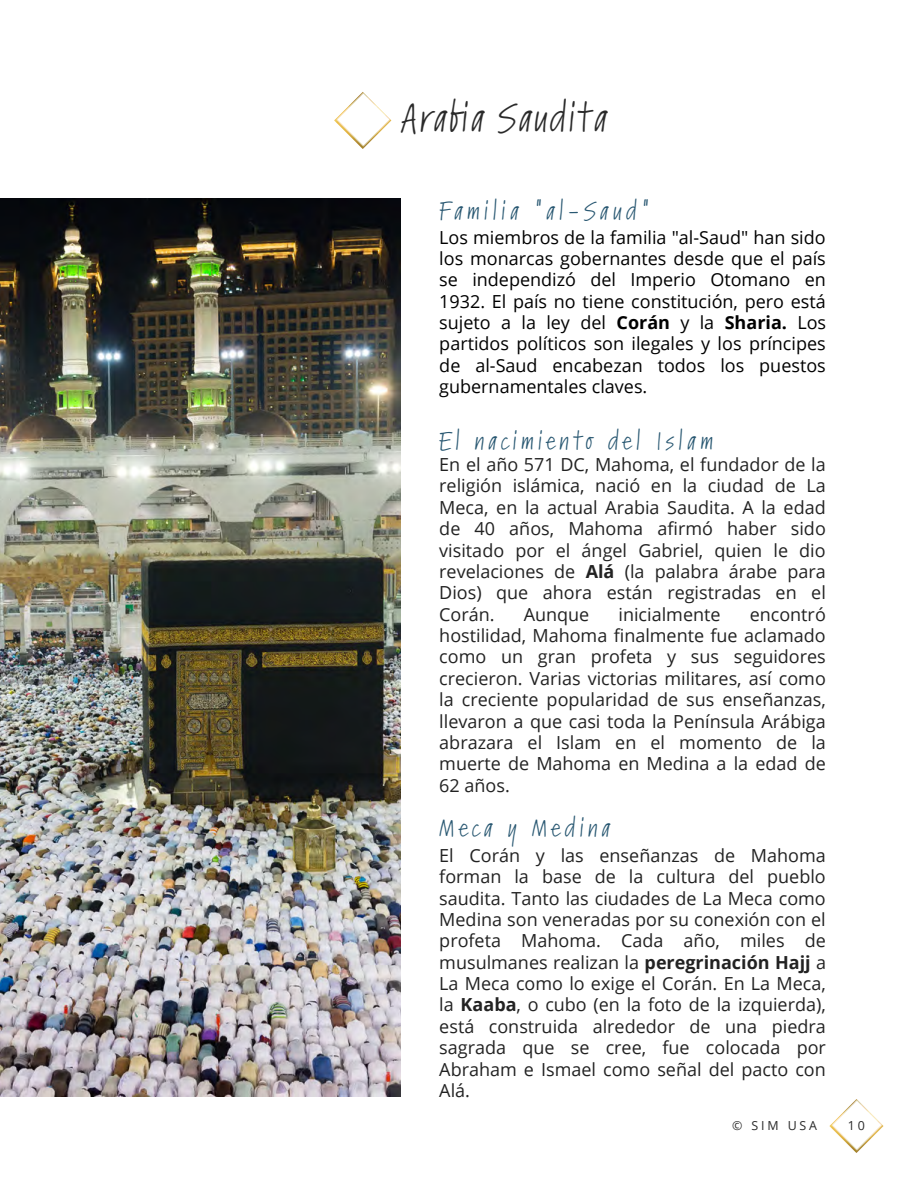
<style>
.page{position:relative;width:918px;height:1188px;background:#fff}
.page>*{position:absolute;margin:0;border:0;box-sizing:border-box;transform-origin:0 0}
.t1{font:37.35px "Kremlin Pro";letter-spacing:.08em;color:#2a2a2a}
.t2{font:24px "Kremlin Pro";letter-spacing:.2em;color:#295872}
.t3{font:18px/21.3px "Open Sans";color:#222;text-align:justify}
.t4{font:18px/21.3px "Open Sans";color:#000;text-align:justify}
.t5{font:12.45px "Open Sans";letter-spacing:.23em;color:#2a2a2a}
.s1{font-weight:700}
</style>
<div class="page">
<img style="left:0;top:199px;width:400px;height:898px">
<img style="left:829px;top:1099px;width:55px;height:54px">
<img style="left:334px;top:92px;width:57px;height:57px">
<p class="t1" style="left:401px;top:91px;width:208px">Arabia Saudita</p>
<p class="t2" style="left:439px;top:193px;width:210px">Familia "al-Saud"</p>
<p class="t4" style="left:439px;top:226px;width:388px">Los miembros de la familia "al-Saud" han sido los monarcas gobernantes desde que el país se independizó del Imperio Otomano en 1932. El país no tiene constitución, pero está sujeto a la ley del <span class="s1">Corán</span> y la <span class="s1">Sharia.</span> Los partidos políticos son ilegales y los príncipes de al-Saud encabezan todos los puestos gubernamentales claves.</p>
<p class="t2" style="left:439px;top:424px;width:275px">El nacimiento del Islam</p>
<p class="t3" style="left:439px;top:453px;width:388px">En el año 571 DC, Mahoma, el fundador de la religión islámica, nació en la ciudad de La Meca, en la actual Arabia Saudita. A la edad de 40 años, Mahoma afirmó haber sido visitado por el ángel Gabriel, quien le dio revelaciones de <span class="s1">Alá</span> (la palabra árabe para Dios) que ahora están registradas en el Corán.</p>
<p class="t3" style="left:439px;top:603px;width:388px;text-indent:310px">encontró hostilidad, Mahoma finalmente fue aclamado como un gran profeta y sus seguidores crecieron. Varias victorias militares, así como la creciente popularidad de sus enseñanzas, llevaron a que casi toda la Península Arábiga abrazara el Islam en el momento de la muerte de Mahoma en Medina a la edad de 62 años.</p>
<p class="t3" style="left:524px;top:603px;width:67px">Aunque</p>
<p class="t3" style="left:619px;top:603px;width:104px">inicialmente</p>
<p class="t2" style="left:439px;top:811px;width:172px">Meca y Medina</p>
<p class="t3" style="left:439px;top:844px;width:388px">El Corán y las enseñanzas de Mahoma forman la base de la cultura del pueblo saudita. Tanto las ciudades de La Meca como Medina son veneradas por su conexión con el profeta Mahoma. Cada año, miles de musulmanes realizan la <span class="s1">peregrinación Hajj</span> a La Meca como lo exige el Corán. En La Meca, la <span class="s1">Kaaba</span>, o cubo (en la foto de la izquierda), está construida alrededor de una piedra sagrada que se cree, fue colocada por Abraham e Ismael como señal del pacto con Alá.</p>
<p class="t5" style="left:732px;top:1117px;width:86px">© SIM USA</p>
<p class="t5" style="left:848px;top:1117px;width:19px">10</p>
</div>
